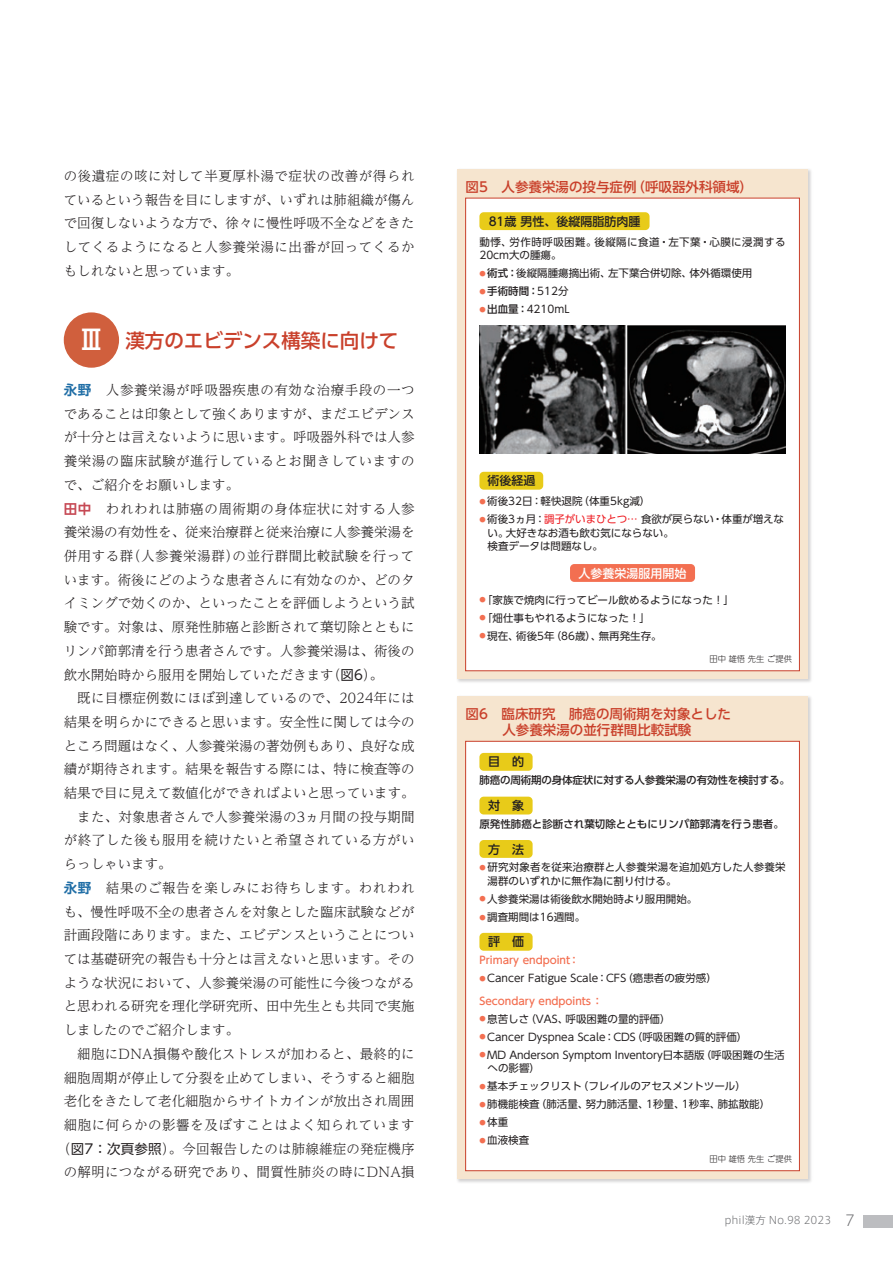
<style>
.page{position:relative;width:893px;height:1263px;background:#fff}
.page>*{position:absolute;margin:0;border:0;box-sizing:border-box;transform-origin:0 0}
.t1{font:500 19.5px "UD Shin Go Pr 6";color:#c9402b}
.t2{font:300 13.5px/23.7px "UD Reimin Pr 6";color:#231f20;text-align:justify}
.t3{font:300 13.5px "UD Reimin Pr 6";letter-spacing:.02em;color:#231f20}
.t4{font:300 13.5px "UD Reimin Pr 6";letter-spacing:.04em;color:#231f20}
.t5{font:500 13.5px/16.5px "UD Shin Go Pr 6";color:#c9402b;text-align:center}
.t6{font:500 12px "UD Shin Go Pr 6";color:#231f20}
.t7{font:500 12px "UD Shin Go Pr 6";color:#fff}
.t8{font:10.5px/13.5px "UD Shin Go Pr 6";color:#231f20}
.t9{font:500 10.5px "UD Shin Go Pr 6";color:#231f20}
.t10{font:10.5px/13.5px "UD Shin Go Pr 6";letter-spacing:.04em;color:#231f20}
.t11{font:300 10.5px "Axis Std";color:#6c6d70}
.t12{font:500 10.5px "UD Shin Go Pr 6";color:#f36f51}
.t13{font:300 8.25px "UD Shin Go Pr 6";color:#231f20}
.s1{font-size:27px;color:#fff}
.s2{font-family:"UD Shin Go Pr 6 De";font-weight:700;color:#206ea6}
.s3{font-family:"UD Shin Go Pr 6 De";font-weight:700;color:#c64954}
.s4{font-family:"UD Shin Go Pr 6";font-weight:400}
.s5{font-size:6.3px;color:#f36f51}
.s6{font-weight:500}
.s7{font-weight:400;font-size:6.3px;color:#f36f51}
.s8{font-weight:400}
.s9{color:#ee1d23}
.s10{font-weight:500;color:#f36f51}
.s11{font-size:15px}
</style>
<div class="page">
<div style="left:863px;top:1215px;width:30px;height:13px;background:#bcbdc0"></div>
<div style="left:64px;top:312px;width:55px;height:56px;background:#d05f3d;border-radius:50%"></div>
<div style="left:457px;top:169px;width:351px;height:510px;background:#f6e5cf"></div>
<div style="left:466px;top:198px;width:333px;height:473px;background:#fff"></div>
<div style="left:465px;top:198px;width:335px;height:473px;border:1px solid #c9402b"></div>
<div style="left:479px;top:212px;width:170px;height:18px;background:#e8cb19;border-radius:4px"></div>
<div style="left:479px;top:472px;width:64px;height:18px;background:#e8cb19;border-radius:4px"></div>
<div style="left:570px;top:564px;width:125px;height:18px;background:#f36f51;border-radius:4px"></div>
<img style="left:479px;top:326px;width:307px;height:127px">
<div style="left:457px;top:696px;width:351px;height:483px;background:#f6e5cf"></div>
<div style="left:466px;top:741px;width:333px;height:430px;background:#fff"></div>
<div style="left:465px;top:741px;width:335px;height:430px;border:1px solid #c9402b"></div>
<div style="left:479px;top:753px;width:54px;height:18px;background:#e8cb19;border-radius:4px"></div>
<div style="left:479px;top:797px;width:54px;height:17px;background:#e8cb19;border-radius:4px"></div>
<div style="left:479px;top:840px;width:54px;height:18px;background:#e8cb19;border-radius:4px"></div>
<div style="left:479px;top:933px;width:54px;height:18px;background:#e8cb19;border-radius:4px"></div>
<p class="t2" style="left:64px;top:163px;width:352px">の後遺症の咳に対して半夏厚朴湯で症状の改善が得られているという報告を目にしますが、いずれは肺組織が傷んで回復しないような方で、徐々に慢性呼吸不全などをきたしてくるようになると人参養栄湯に出番が回ってくるかもしれないと思っています。</p>
<h1 class="t1" style="left:78px;top:324px;width:322px"><span class="s1">Ⅲ</span> 漢方のエビデンス構築に向けて</h1>
<p class="t2" style="left:64px;top:378px;width:352px;text-align:left"><span class="s2">永野</span>　人参養栄湯が呼吸器疾患の有効な治療手段の一つであることは印象として強くありますが、まだエビデンスが十分とは言えないように思います。呼吸器外科では人参養栄湯の臨床試験が進行しているとお聞きしていますので、ご紹介をお願いします。<br><span class="s3">田中</span>　われわれは肺癌の周術期の身体症状に対する人参養栄湯の有効性を、従来治療群と従来治療に人参養栄湯を併用する群（人参養栄湯群）の並行群間比較試験を行っています。術後にどのような患者さんに有効なのか、どのタイミングで効くのか、といったことを評価しようという試験です。対象は、原発性肺癌と診断されて葉切除とともにリンパ節郭清を行う患者さんです。人参養栄湯は、術後の飲水開始時から服用を開始していただきます（<span class="s4">図6</span>）。</p>
<p class="t3" style="left:77px;top:687px;width:339px">既に目標症例数にほぼ到達しているので、2024年には</p>
<p class="t2" style="left:64px;top:709px;width:352px">結果を明らかにできると思います。安全性に関しては今の</p>
<p class="t2" style="left:64px;top:733px;width:352px">ところ問題はなく、人参養栄湯の著効例もあり、良好な成</p>
<p class="t2" style="left:64px;top:757px;width:352px">績が期待されます。結果を報告する際には、特に検査等の</p>
<p class="t2" style="left:64px;top:781px;width:353px">結果で目に見えて数値化ができればよいと思っています。</p>
<p class="t2" style="left:77px;top:804px;width:339px">また、対象患者さんで人参養栄湯の3ヵ月間の投与期間</p>
<p class="t4" style="left:64px;top:829px;width:352px">が終了した後も服用を続けたいと希望されている方がい</p>
<p class="t2" style="left:64px;top:852px;width:109px">らっしゃいます。</p>
<p class="t4" style="left:64px;top:877px;width:352px"><span class="s2">永野</span>　結果のご報告を楽しみにお待ちします。われわれ</p>
<p class="t2" style="left:64px;top:899px;width:352px">も、慢性呼吸不全の患者さんを対象とした臨床試験などが</p>
<p class="t2" style="left:64px;top:923px;width:352px">計画段階にあります。また、エビデンスということについ</p>
<p class="t2" style="left:64px;top:946px;width:352px">ては基礎研究の報告も十分とは言えないと思います。その</p>
<p class="t2" style="left:64px;top:970px;width:352px">ような状況において、人参養栄湯の可能性に今後つながる</p>
<p class="t2" style="left:64px;top:994px;width:352px">と思われる研究を理化学研究所、田中先生とも共同で実施</p>
<p class="t2" style="left:64px;top:1018px;width:177px">しましたのでご紹介します。</p>
<p class="t3" style="left:77px;top:1043px;width:339px">細胞にDNA損傷や酸化ストレスが加わると、最終的に</p>
<p class="t2" style="left:64px;top:1065px;width:352px">細胞周期が停止して分裂を止めてしまい、そうすると細胞</p>
<p class="t2" style="left:64px;top:1089px;width:352px">老化をきたして老化細胞からサイトカインが放出され周囲</p>
<p class="t4" style="left:64px;top:1114px;width:352px">細胞に何らかの影響を及ぼすことはよく知られています</p>
<p class="t2" style="left:57px;top:1136px;width:359px">（<span class="s4">図7：次頁参照</span>）。今回報告したのは肺線維症の発症機序</p>
<p class="t3" style="left:64px;top:1161px;width:352px">の解明につながる研究であり、間質性肺炎の時にDNA損</p>
<p class="t5" style="left:466px;top:178px;width:289px">図5　人参養栄湯の投与症例（呼吸器外科領域）</p>
<p class="t6" style="left:489px;top:211px;width:153px">81歳 男性、後縦隔脂肪肉腫</p>
<p class="t10" style="left:479px;top:235px;width:308px">動悸、労作時呼吸困難。後縦隔に食道・左下葉・心膜に浸潤する<br>20cm大の腫瘍。</p>
<p class="t8" style="left:479px;top:266px;width:275px"><span class="s5">●</span> <span class="s6">術式：</span>後縦隔腫瘍摘出術、左下葉合併切除、体外循環使用</p>
<p class="t9" style="left:479px;top:283px;width:91px"><span class="s7">●</span> 手術時間：<span class="s8">512分</span></p>
<p class="t8" style="left:479px;top:302px;width:92px"><span class="s5">●</span> <span class="s6">出血量：</span>4210mL</p>
<p class="t6" style="left:487px;top:471px;width:49px">術後経過</p>
<p class="t8" style="left:479px;top:494px;width:172px"><span class="s5">●</span> 術後32日：軽快退院（体重5kg減）</p>
<p class="t8" style="left:488px;top:512px;width:298px;text-indent:-8px"><span class="s5">●</span> 術後3ヵ月：<span class="s9">調子がいまひとつ…</span> 食欲が戻らない・体重が増えない。大好きなお酒も飲む気にならない。<br>検査データは問題なし。</p>
<p class="t7" style="left:579px;top:563px;width:109px">人参養栄湯服用開始</p>
<p class="t8" style="left:479px;top:593px;width:256px"><span class="s5">●</span>「家族で焼肉に行ってビール飲めるようになった！」</p>
<p class="t8" style="left:479px;top:611px;width:172px"><span class="s5">●</span>「畑仕事もやれるようになった！」</p>
<p class="t8" style="left:479px;top:629px;width:184px"><span class="s5">●</span> 現在、術後5年（86歳）、無再発生存。</p>
<p class="t13" style="left:709px;top:652px;width:84px">田中 雄悟 先生 ご提供</p>
<p class="t5" style="left:466px;top:705px;width:267px">図6　臨床研究　肺癌の周術期を対象とした人参養栄湯の並行群間比較試験</p>
<p class="t6" style="left:488px;top:752px;width:37px">目　的</p>
<p class="t9" style="left:479px;top:772px;width:312px">肺癌の周術期の身体症状に対する人参養栄湯の有効性を検討する。</p>
<p class="t6" style="left:488px;top:796px;width:37px">対　象</p>
<p class="t9" style="left:479px;top:816px;width:306px">原発性肺癌と診断され葉切除とともにリンパ節郭清を行う患者。</p>
<p class="t6" style="left:488px;top:839px;width:37px">方　法</p>
<p class="t8" style="left:488px;top:860px;width:299px;text-indent:-8px"><span class="s5">●</span> 研究対象者を従来治療群と人参養栄湯を追加処方した人参養栄湯群のいずれかに無作為に割り付ける。</p>
<p class="t8" style="left:479px;top:892px;width:219px"><span class="s5">●</span> 人参養栄湯は術後飲水開始時より服用開始。</p>
<p class="t8" style="left:479px;top:910px;width:107px"><span class="s5">●</span> 調査期間は16週間。</p>
<p class="t6" style="left:488px;top:932px;width:37px">評　価</p>
<p class="t12" style="left:479px;top:952px;width:101px">Primary endpoint：</p>
<p class="t8" style="left:479px;top:967px;width:239px;line-height:22.5px"><span class="s5">●</span> Cancer Fatigue Scale：CFS（癌患者の疲労感）<br><span class="s10">Secondary endpoints ：</span></p>
<p class="t8" style="left:479px;top:1012px;width:193px"><span class="s5">●</span> 息苦しさ（VAS、呼吸困難の量的評価）</p>
<p class="t8" style="left:479px;top:1030px;width:269px"><span class="s5">●</span> Cancer Dyspnea Scale：CDS（呼吸困難の質的評価）</p>
<p class="t8" style="left:488px;top:1048px;width:299px;text-indent:-8px"><span class="s5">●</span> MD Anderson Symptom Inventory日本語版（呼吸困難の生活への影響）</p>
<p class="t8" style="left:479px;top:1079px;width:268px"><span class="s5">●</span> 基本チェックリスト（フレイルのアセスメントツール）</p>
<p class="t8" style="left:479px;top:1097px;width:292px"><span class="s5">●</span> 肺機能検査（肺活量、努力肺活量、1秒量、1秒率、肺拡散能）</p>
<p class="t8" style="left:479px;top:1115px;width:30px"><span class="s5">●</span> 体重</p>
<p class="t8" style="left:479px;top:1133px;width:51px"><span class="s5">●</span> 血液検査</p>
<p class="t13" style="left:709px;top:1152px;width:84px">田中 雄悟 先生 ご提供</p>
<p class="t11" style="left:724px;top:1213px;width:132px">phil漢方 No.98 2023 <span class="s11">7</span></p>
</div>
